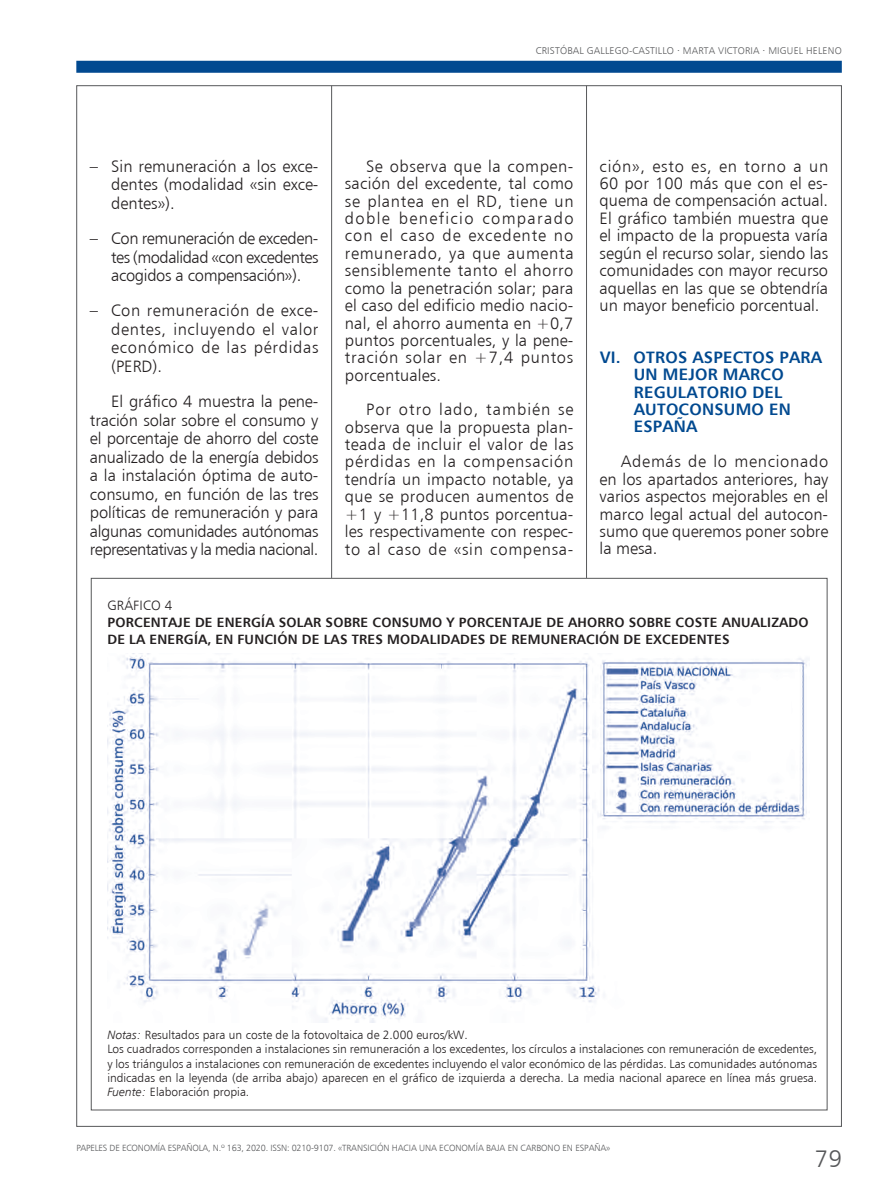
<style>
.page{position:relative;width:893px;height:1192px;background:#fff}
.page>*{position:absolute;margin:0;border:0;box-sizing:border-box;transform-origin:0 0}
.t1{font:24px "Humanist 777 BT Light B";color:#57585a}
.List_Paragraph{font:16.5px/17.4px "Humanist 777 BT Light B";color:#231f20;text-align:justify}
.CAB_1{font:16.5px/17.4px "Humanist 777 BT Bold B";letter-spacing:.015em;color:#014990}
.t2{font:13.5px/17.2px "Humanist 777 BT Bold B";letter-spacing:.015em;color:#231f20}
.t3{font:13.5px "Humanist 777 BT Light B";letter-spacing:.015em;color:#231f20}
.t4{font:12px/14.4px "Humanist 777 BT Light B";color:#231f20;text-align:justify}
.t5{font:9.9px "Humanist 777 BT Light B";letter-spacing:.02em;color:#57585a}
.t6{font:9px "Humanist 777 BT Light B";letter-spacing:-.005em;color:#57585a}
.s1{font-family:"Humanist 777 BT Roman B"}
.s2{font-size:9.75px}
.s3{font-family:"Humanist 777 BT Light Italic B"}
</style>
<div class="page">
<div style="left:76px;top:61px;width:766px;height:12px;background:#014990"></div>
<hr style="left:586px;top:86px;width:1px;height:492px;background:#57585a">
<hr style="left:331px;top:86px;width:1px;height:492px;background:#57585a">
<img style="left:107px;top:653px;width:700px;height:368px">
<p class="t5" style="left:536px;top:45px;width:308px">CRISTÓBAL GALLEGO-CASTILLO <span class="s1">·</span> <span class="s2">MARTA VICTORIA</span> <span class="s1">·</span> <span class="s2">MIGUEL HELENO</span></p>
<p class="List_Paragraph" style="left:111px;top:156px;width:209px;line-height:18.5px;text-indent:-21px">– Sin remuneración a los exce&shy;dentes (modalidad «sin exce&shy;dentes»).</p>
<p class="List_Paragraph" style="left:111px;top:229px;width:209px;line-height:18.5px;text-indent:-21px">– Con remuneración de exceden&shy;tes (modalidad «con excedentes acogidos a compensación»).</p>
<p class="List_Paragraph" style="left:111px;top:301px;width:209px;line-height:18.5px;text-indent:-21px">– Con remuneración de exce&shy;dentes, incluyendo el valor económico de las pérdidas (PERD).</p>
<p class="List_Paragraph" style="left:90px;top:392px;width:230px;line-height:18.5px;text-indent:21px">El gráfico 4 muestra la pene&shy;tración solar sobre el consumo y el porcentaje de ahorro del coste anualizado de la energía debidos a la instalación óptima de auto&shy;consumo, en función de las tres políticas de remuneración y para algunas comunidades autónomas representativas y la media nacional.</p>
<p class="List_Paragraph" style="left:345px;top:157px;width:230px;text-indent:21px">Se observa que la compen&shy;sación del excedente, tal como se plantea en el RD, tiene un doble beneficio comparado con el caso de excedente no remunerado, ya que aumenta sensiblemente tanto el ahorro como la penetración solar; para el caso del edificio medio nacio&shy;nal, el ahorro aumenta en +0,7 puntos porcentuales, y la pene&shy;tración solar en +7,4 puntos porcentuales.</p>
<p class="List_Paragraph" style="left:345px;top:400px;width:230px;text-indent:21px">Por otro lado, también se observa que la propuesta plan&shy;teada de incluir el valor de las pérdidas en la compensación tendría un impacto notable, ya que se producen aumentos de +1 y +11,8 puntos porcentua&shy;les respectivamente con respec&shy;to al caso de «sin compensa-</p>
<p class="List_Paragraph" style="left:600px;top:157px;width:230px">ción», esto es, en torno a un 60 por 100 más que con el es&shy;quema de compensación actual.<br>El gráfico también muestra que el impacto de la propuesta varía según el recurso solar, siendo las comunidades con mayor recurso aquellas en las que se obtendría un mayor beneficio porcentual.</p>
<p class="CAB_1" style="left:634px;top:348px;width:190px;text-indent:-34px">VI. OTROS ASPECTOS PARA<br>UN MEJOR MARCO<br>REGULATORIO DEL<br>AUTOCONSUMO EN<br>ESPAÑA</p>
<p class="List_Paragraph" style="left:600px;top:452px;width:230px;text-indent:21px">Además de lo mencionado en los apartados anteriores, hay varios aspectos mejorables en el marco legal actual del autocon&shy;sumo que queremos poner sobre la mesa.</p>
<p class="t3" style="left:107px;top:596px;width:66px">GRÁFICO 4</p>
<p class="t2" style="left:107px;top:613px;width:703px">PORCENTAJE DE ENERGÍA SOLAR SOBRE CONSUMO Y PORCENTAJE DE AHORRO SOBRE COSTE ANUALIZADO<br>DE LA ENERGÍA, EN FUNCIÓN DE LAS TRES MODALIDADES DE REMUNERACIÓN DE EXCEDENTES</p>
<p class="t4" style="left:107px;top:1026px;width:362px"><span class="s3">Notas:</span> Resultados para un coste de la fotovoltaica de 2.000 euros/kW.</p>
<p class="t4" style="left:107px;top:1041px;width:711px">Los cuadrados corresponden a instalaciones sin remuneración a los excedentes, los círculos a instalaciones con remuneración de excedentes, y los triángulos a instalaciones con remuneración de excedentes incluyendo el valor económico de las pérdidas. Las comunidades autónomas indicadas en la leyenda (de arriba abajo) aparecen en el gráfico de izquierda a derecha. La media nacional aparece en línea más gruesa.<br><span class="s3">Fuente:</span> Elaboración propia.</p>
<p class="t6" style="left:76px;top:1142px;width:535px">PAPELES DE ECONOMÍA ESPAÑOLA, N.º 163, 2020. ISSN: 0210-9107. «TRANSICIÓN HACIA UNA ECONOMÍA BAJA EN CARBONO EN ESPAÑA»</p>
<h1 class="t1" style="left:815px;top:1143px;width:28px">79</h1>
</div>
